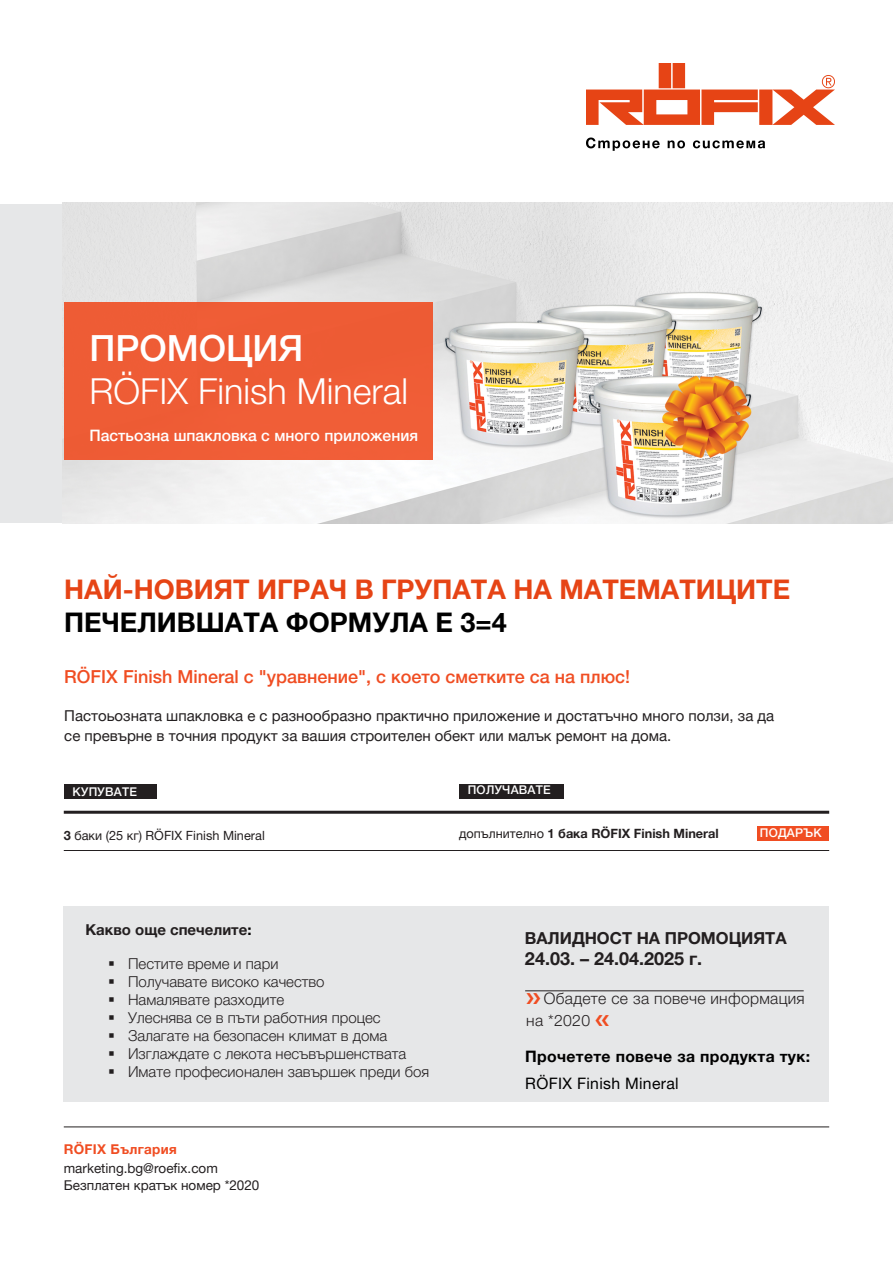
<style>
.page{position:relative;width:893px;height:1263px;background:#fff}
.page>*{position:absolute;margin:0;border:0;box-sizing:border-box;transform-origin:0 0}
.t1{font:300 36px "Helvetica Neue LTW1 G";color:#fff}
.t2{font:500 36px "Helvetica Neue LTW1 G";color:#fff}
.t3{font:700 27px "Helvetica Neue LTW1 G";color:#e64415}
.t4{font:700 27px "Helvetica Neue LTW1 G";color:#000}
.t5{font:500 18px "Helvetica Neue LTW1 G";color:#f04d22}
.t6{font:700 18px "Helvetica Neue LTW1 G";color:#231f20}
.t7{font:700 16.5px "Helvetica Neue LTW1 G";color:#231f20}
.t8{font:500 15.75px "Helvetica Neue LTW1 G";color:#fff}
.t9{font:300 15.75px/21.3px "Helvetica Neue LTW1 G";letter-spacing:.02em;color:#231f20}
.t10{font:700 15.75px "Helvetica Neue LTW1 G";letter-spacing:.02em;color:#000}
.t11{font:15.75px "Helvetica Neue LTW1 G";letter-spacing:.02em;color:#000}
.t12{font:300 15px "Helvetica Neue LTW1 G";color:#231f20}
.t13{font:15px/20px "Helvetica Neue LTW1 G";color:#231f20}
.t14{font:700 15px "Helvetica Neue LTW1 G";color:#231f20}
.t15{font:13.5px/16.6px "Helvetica Neue LTW1 G";color:#231f20}
.t16{font:700 13.5px "Helvetica Neue LTW1 G";letter-spacing:.02em;color:#f04d22}
.t17{font:700 12.75px "Helvetica Neue LTW1 G";color:#231f20}
.t18{font:12.75px "Helvetica Neue LTW1 G";color:#231f20}
.t19{font:500 12px "Helvetica Neue LTW1 G";letter-spacing:.02em;color:#fff}
.s1{font-weight:700}
.s2{font-weight:400}
.s3{color:#000}
</style>
<div class="page">
<div style="left:0;top:204px;width:893px;height:319px;background:#e6e7e8"></div>
<img style="left:63px;top:202px;width:830px;height:321px">
<div style="left:64px;top:906px;width:765px;height:195px;background:#e6e7e8"></div>
<div style="left:64px;top:302px;width:369px;height:157px;background:#ee5c35"></div>
<div style="left:64px;top:783px;width:93px;height:15px;background:#231f20"></div>
<div style="left:459px;top:783px;width:105px;height:15px;background:#231f20"></div>
<hr style="left:64px;top:1126px;width:765px;height:1px;background:#231f20">
<hr style="left:64px;top:811px;width:765px;height:3px;background:#231f20">
<hr style="left:64px;top:850px;width:765px;height:1px;background:#231f20">
<hr style="left:525px;top:990px;width:279px;height:1px;background:#231f20">
<div style="left:758px;top:826px;width:71px;height:15px;background:#f04d22"></div>
<img style="left:586px;top:64px;width:249px;height:86px">
<h1 class="t2" style="left:89px;top:327px;width:215px">ПРОМОЦИЯ</h1>
<h1 class="t1" style="left:89px;top:369px;width:320px">RÖFIX Finish Mineral</h1>
<p class="t8" style="left:89px;top:426px;width:330px">Пастьозна шпакловка с много приложения</p>
<h2 class="t3" style="left:64px;top:572px;width:727px">НАЙ-НОВИЯТ ИГРАЧ В ГРУПАТА НА МАТЕМАТИЦИТЕ</h2>
<h2 class="t4" style="left:64px;top:606px;width:444px">ПЕЧЕЛИВШАТА ФОРМУЛА Е 3=4</h2>
<p class="t5" style="left:64px;top:666px;width:567px">RÖFIX Finish Mineral с "уравнение", с което сметките са на плюс!</p>
<p class="t13" style="left:64px;top:706px;width:711px">Пастоьозната шпакловка е с разнообразно практично приложение и достатъчно много ползи, за да се превърне в точния продукт за вашия строителен обект или малък ремонт на дома.</p>
<p class="t19" style="left:73px;top:784px;width:66px">КУПУВАТЕ</p>
<p class="t18" style="left:64px;top:827px;width:203px"><span class="s1">3</span> баки (25 кг) RÖFIX Finish Mineral</p>
<p class="t19" style="left:468px;top:783px;width:85px">ПОЛУЧАВАТЕ</p>
<p class="t17" style="left:459px;top:825px;width:261px"><span class="s2">допълнително</span> 1 бака RÖFIX Finish Mineral</p>
<p class="t19" style="left:760px;top:825px;width:63px">ПОДАРЪК</p>
<p class="t14" style="left:85px;top:920px;width:168px">Какво още спечелите<span class="s3">:</span></p>
<p class="t12" style="left:108px;top:954px;width:172px">▪ Пестите време и пари</p>
<p class="t12" style="left:108px;top:972px;width:218px">▪ Получавате високо качество</p>
<p class="t12" style="left:108px;top:990px;width:178px">▪ Намалявате разходите</p>
<p class="t12" style="left:108px;top:1008px;width:274px">▪ Улеснява се в пъти работния процес</p>
<p class="t12" style="left:108px;top:1026px;width:281px">▪ Залагате на безопасен климат в дома</p>
<p class="t12" style="left:108px;top:1044px;width:300px">▪ Изглаждате с лекота несъвършенствата</p>
<p class="t12" style="left:108px;top:1062px;width:323px">▪ Имате професионален завършек преди боя</p>
<p class="t16" style="left:64px;top:1140px;width:114px">RÖFIX България</p>
<p class="t15" style="left:64px;top:1160px;width:197px">marketing.bg@roefix.com<br>Безплатен кратък номер *2020</p>
<p class="t7" style="left:525px;top:928px;width:263px">ВАЛИДНОСТ НА ПРОМОЦИЯТА</p>
<p class="t6" style="left:525px;top:947px;width:179px">24.03. – 24.04.2025 г.</p>
<p class="t9" style="left:526px;top:988px;width:280px;text-indent:18px">Обадете се за повече информация на *2020</p>
<p class="t10" style="left:525px;top:1046px;width:286px">Прочетете повече за продукта тук:</p>
<p class="t11" style="left:525px;top:1073px;width:155px">RÖFIX Finish Mineral</p>
</div>
